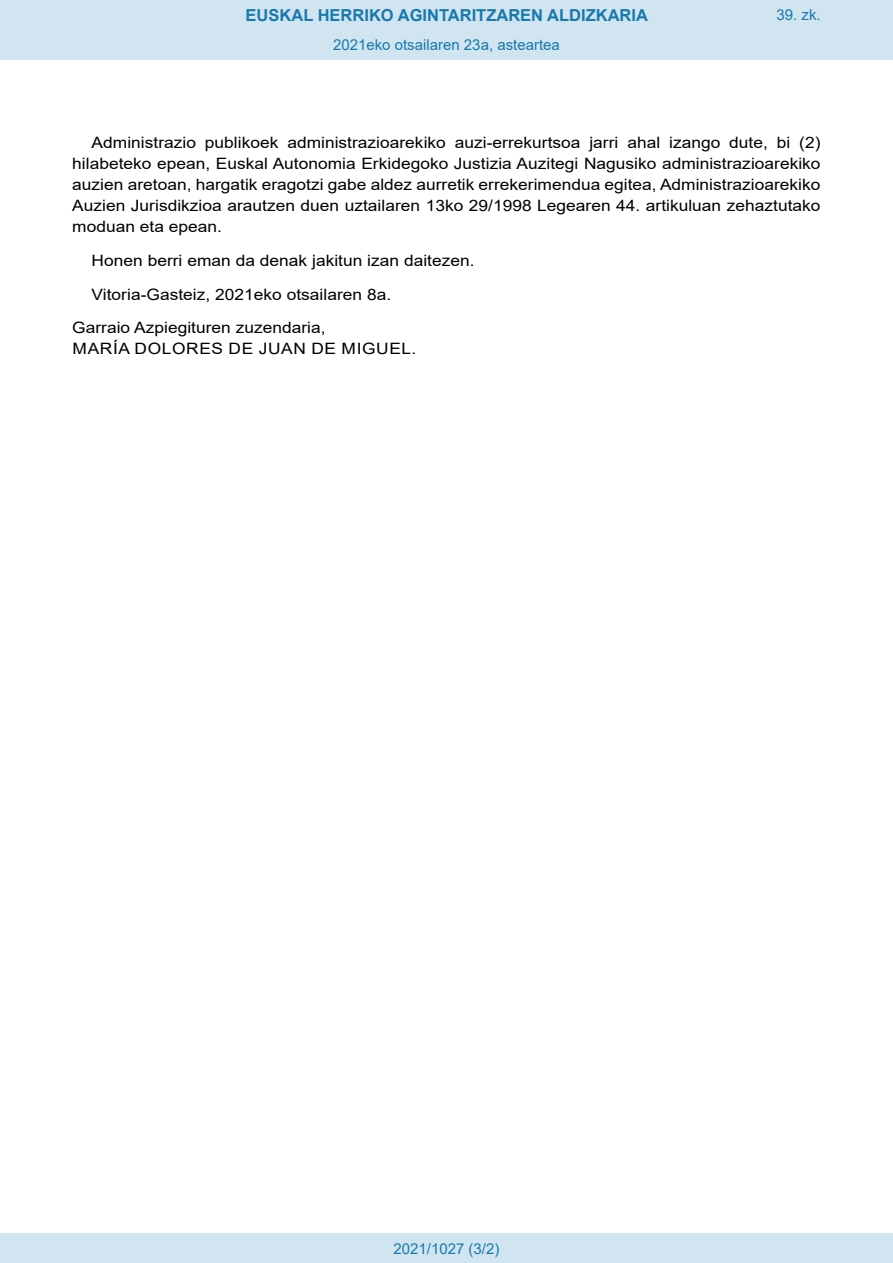
<style>
.page{position:relative;width:893px;height:1263px;background:#fff}
.page>*{position:absolute;margin:0;border:0;box-sizing:border-box;transform-origin:0 0}
.t1{font:700 16.5px "Arial";color:#1879ad}
.BOPVDetalle{font:15.6px/21px "Arial";color:#000;text-align:justify;scale:1.11 1}
.BOPVFirmaLugFec{font:15.6px "Arial";color:#000;scale:1.11 1}
.BOPVFirmaPuesto{font:15.6px "Arial";color:#000;scale:1.11 1}
.BOPVFirmaNombre{font:15.6px "Arial";letter-spacing:.035em;color:#000;scale:1.11 1}
.Paginacion_Centro{font:15px "Arial";color:#1879ad}
</style>
<div class="page">
<div style="left:0;top:0;width:893px;height:60px;background:#d0e5f0"></div>
<div style="left:0;top:1233px;width:893px;height:30px;background:#d0e5f0"></div>
<p class="t1" style="left:246px;top:3px;width:404px">EUSKAL HERRIKO AGINTARITZAREN ALDIZKARIA</p>
<p class="Paginacion_Centro" style="left:333px;top:35px;width:228px">2021eko otsailaren 23a, asteartea</p>
<p class="Paginacion_Centro" style="left:776px;top:5px;width:46px">39. zk.</p>
<p class="BOPVDetalle" style="left:72px;top:132px;width:676px;text-indent:19px">Administrazio publikoek administrazioarekiko auzi-errekurtsoa jarri ahal izango dute, bi (2) hilabeteko epean, Euskal Autonomia Erkidegoko Justizia Auzitegi Nagusiko administrazioarekiko auzien aretoan, hargatik eragotzi gabe aldez aurretik errekerimendua egitea, Administrazioarekiko Auzien Jurisdikzioa arautzen duen uztailaren 13ko 29/1998 Legearen 44. artikuluan zehaztutako moduan eta epean.</p>
<p class="BOPVDetalle" style="left:92px;top:250px;width:347px">Honen berri eman da denak jakitun izan daitezen.</p>
<p class="BOPVFirmaLugFec" style="left:92px;top:283px;width:271px">Vitoria-Gasteiz, 2021eko otsailaren 8a.</p>
<p class="BOPVFirmaPuesto" style="left:72px;top:317px;width:230px">Garraio Azpiegituren zuzendaria,</p>
<p class="BOPVFirmaNombre" style="left:73px;top:338px;width:311px">MARÍA DOLORES DE JUAN DE MIGUEL.</p>
<p class="Paginacion_Centro" style="left:393px;top:1238px;width:107px">2021/1027 (3/2)</p>
</div>
